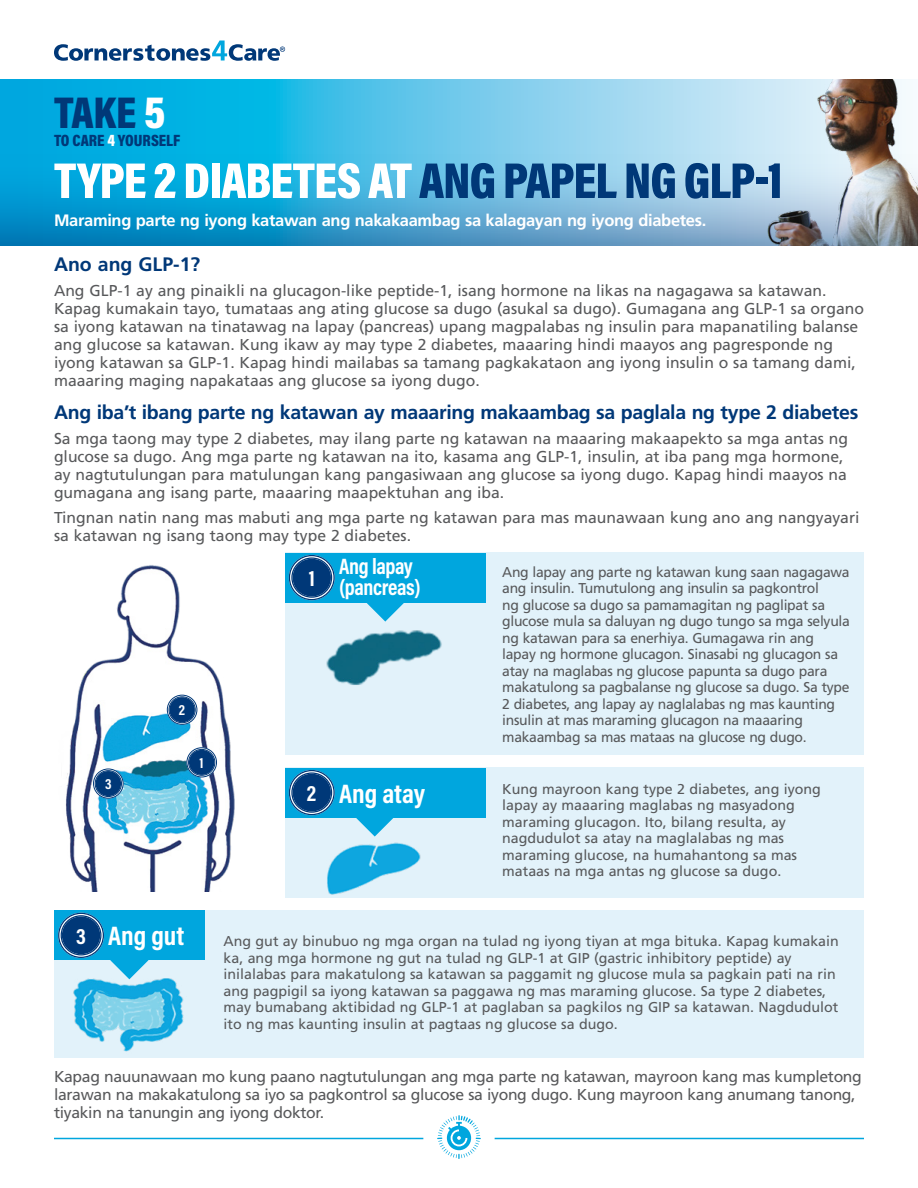
<style>
.page{position:relative;width:918px;height:1188px;background:#fff}
.page>*{position:absolute;margin:0;border:0;box-sizing:border-box;transform-origin:0 0}
.t1{font:51px "Acumin Variable Concept";letter-spacing:-.02em;color:#fff}
.t2{font:45px "Acumin Variable Concept";color:#003878}
.t3{font:27px "Acumin Variable Concept";color:#fff}
.t4{font:22.5px/21px "Acumin Variable Concept";letter-spacing:-.02em;color:#fff;scale:.95 1}
.t5{font:22.5px "Acumin Variable Concept";letter-spacing:-.02em;color:#fff}
.t6{font:700 19.5px "Frutiger LT Std";letter-spacing:-.015em;color:#003878}
.t7{font:700 16.5px "Frutiger LT Std";letter-spacing:-.02em;color:#fff}
.t8{font:16.5px "Acumin Variable Concept";color:#003878}
.t9{font:15.75px/18px "Frutiger LT Std";color:#58595b}
.t10{font:15.75px/18px "Frutiger LT Std";letter-spacing:-.02em;color:#58595b}
.t11{font:15px "Acumin Variable Concept";color:#fff}
.t12{font:14.25px/16.5px "Frutiger LT Std";color:#58595b}
.t13{font:14.25px/16.5px "Frutiger LT Std";letter-spacing:-.02em;color:#58595b}
.s1{color:#fff}
.s2{color:#003878}
</style>
<div class="page">
<svg style="left:0;top:79px;width:688px;height:74px;background:#44c0e8"></svg>
<img style="left:688px;top:79px;width:222px;height:74px">
<img style="left:0;top:153px;width:918px;height:93px">
<svg style="left:54px;top:40px;width:231px;height:21px"></svg>
<hr style="left:54px;top:1138px;width:369px;height:1px;background:#00a6de">
<hr style="left:495px;top:1138px;width:369px;height:1px;background:#00a6de">
<svg style="left:437px;top:1115px;width:44px;height:44px"></svg>
<img style="left:65px;top:565px;width:170px;height:327px">
<div style="left:94px;top:770px;width:28px;height:27px;background:#003878;border-radius:50%"></div>
<div style="left:93px;top:769px;width:31px;height:30px;border:2px solid #fff;border-radius:50%"></div>
<div style="left:93px;top:769px;width:31px;height:30px;border:1px solid #003878;border-radius:50%"></div>
<div style="left:95px;top:770px;width:27px;height:27px;border:1px solid #003878;border-radius:50%"></div>
<div style="left:168px;top:696px;width:28px;height:28px;background:#003878;border-radius:50%"></div>
<div style="left:167px;top:695px;width:30px;height:30px;border:2px solid #fff;border-radius:50%"></div>
<div style="left:167px;top:695px;width:30px;height:30px;border:1px solid #003878;border-radius:50%"></div>
<div style="left:169px;top:696px;width:27px;height:27px;border:1px solid #003878;border-radius:50%"></div>
<div style="left:188px;top:749px;width:28px;height:27px;background:#003878;border-radius:50%"></div>
<div style="left:186px;top:747px;width:31px;height:30px;border:2px solid #fff;border-radius:50%"></div>
<div style="left:186px;top:747px;width:31px;height:30px;border:1px solid #003878;border-radius:50%"></div>
<div style="left:188px;top:749px;width:27px;height:27px;border:1px solid #003878;border-radius:50%"></div>
<div style="left:285px;top:553px;width:579px;height:202px;background:#e2f2fa"></div>
<div style="left:285px;top:553px;width:200px;height:49px;background:#00a6de"></div>
<div style="left:291px;top:557px;width:42px;height:41px;background:#003878;border-radius:50%"></div>
<div style="left:289px;top:555px;width:46px;height:45px;border:4px solid #fff;border-radius:50%"></div>
<div style="left:289px;top:555px;width:46px;height:45px;border:1px solid #003878;border-radius:50%"></div>
<div style="left:291px;top:557px;width:41px;height:41px;border:1px solid #003878;border-radius:50%"></div>
<img style="left:288px;top:576px;width:198px;height:109px">
<div style="left:285px;top:768px;width:579px;height:130px;background:#e2f2fa"></div>
<svg style="left:356px;top:817px;width:38px;height:12px"></svg>
<div style="left:285px;top:768px;width:200px;height:49px;background:#00a6de"></div>
<div style="left:291px;top:772px;width:42px;height:41px;background:#003878;border-radius:50%"></div>
<div style="left:289px;top:770px;width:46px;height:45px;border:4px solid #fff;border-radius:50%"></div>
<div style="left:289px;top:770px;width:46px;height:45px;border:1px solid #003878;border-radius:50%"></div>
<div style="left:291px;top:772px;width:41px;height:41px;border:1px solid #003878;border-radius:50%"></div>
<img style="left:327px;top:829px;width:94px;height:66px">
<div style="left:54px;top:910px;width:810px;height:148px;background:#e2f2fa"></div>
<svg style="left:110px;top:960px;width:38px;height:6px"></svg>
<div style="left:54px;top:910px;width:151px;height:50px;background:#00a6de"></div>
<div style="left:60px;top:915px;width:42px;height:41px;background:#003878;border-radius:50%"></div>
<div style="left:58px;top:913px;width:46px;height:45px;border:4px solid #fff;border-radius:50%"></div>
<div style="left:58px;top:913px;width:46px;height:45px;border:1px solid #003878;border-radius:50%"></div>
<div style="left:61px;top:915px;width:40px;height:40px;border:1px solid #003878;border-radius:50%"></div>
<img style="left:73px;top:966px;width:111px;height:86px">
<h2 class="t2" style="left:54px;top:81px;width:113px">TAKE <span class="s1">5</span></h2>
<p class="t8" style="left:54px;top:128px;width:128px">TO CARE <span class="s1">4</span> YOURSELF</p>
<h1 class="t1" style="left:54px;top:145px;width:730px">TYPE 2 DIABETES AT <span class="s2">ANG PAPEL NG GLP-1</span></h1>
<p class="t7" style="left:54px;top:210px;width:654px">Maraming parte ng iyong katawan ang nakakaambag sa kalagayan ng iyong diabetes.</p>
<p class="t6" style="left:54px;top:253px;width:148px">Ano ang GLP-1?</p>
<p class="t9" style="left:54px;top:282px;width:812px">Ang GLP-1 ay ang pinaikli na glucagon-like peptide-1, isang hormone na likas na nagagawa sa katawan.<br>Kapag kumakain tayo, tumataas ang ating glucose sa dugo (asukal sa dugo). Gumagana ang GLP-1 sa organo sa iyong katawan na tinatawag na lapay (pancreas) upang magpalabas ng insulin para mapanatiling balanse ang glucose sa katawan. Kung ikaw ay may type 2 diabetes, maaaring hindi maayos ang pagresponde ng iyong katawan sa GLP-1. Kapag hindi mailabas sa tamang pagkakataon ang iyong insulin o sa tamang dami, maaaring maging napakataas ang glucose sa iyong dugo.</p>
<p class="t6" style="left:54px;top:401px;width:806px">Ang iba’t ibang parte ng katawan ay maaaring makaambag sa paglala ng type 2 diabetes</p>
<p class="t9" style="left:54px;top:429px;width:795px">Sa mga taong may type 2 diabetes, may ilang parte ng katawan na maaaring makaapekto sa mga antas ng glucose sa dugo. Ang mga parte ng katawan na ito, kasama ang GLP-1, insulin, at iba pang mga hormone, ay nagtutulungan para matulungan kang pangasiwaan ang glucose sa iyong dugo. Kapag hindi maayos na gumagana ang isang parte, maaaring maapektuhan ang iba.</p>
<p class="t9" style="left:54px;top:508px;width:807px">Tingnan natin nang mas mabuti ang mga parte ng katawan para mas maunawaan kung ano ang nangyayari sa katawan ng isang taong may type 2 diabetes.</p>
<h3 class="t5" style="left:76px;top:920px;width:11px">3</h3>
<p class="t11" style="left:105px;top:774px;width:8px">3</p>
<p class="t11" style="left:179px;top:700px;width:8px">2</p>
<p class="t11" style="left:200px;top:752px;width:6px">1</p>
<h3 class="t5" style="left:309px;top:563px;width:8px">1</h3>
<h3 class="t5" style="left:307px;top:778px;width:11px">2</h3>
<h3 class="t4" style="left:339px;top:555px;width:87px">Ang lapay (pancreas)</h3>
<p class="t13" style="left:502px;top:564px;width:349px">Ang lapay ang parte ng katawan kung saan nagagawa ang insulin. Tumutulong ang insulin sa pagkontrol<br>ng glucose sa dugo sa pamamagitan ng paglipat sa glucose mula sa daluyan ng dugo tungo sa mga selyula ng katawan para sa enerhiya. Gumagawa rin ang lapay ng hormone glucagon. Sinasabi ng glucagon sa atay na maglabas ng glucose papunta sa dugo para makatulong sa pagbalanse ng glucose sa dugo. Sa type 2 diabetes, ang lapay ay naglalabas ng mas kaunting insulin at mas maraming glucagon na maaaring makaambag sa mas mataas na glucose ng dugo.</p>
<h3 class="t3" style="left:339px;top:775px;width:88px">Ang atay</h3>
<p class="t12" style="left:502px;top:781px;width:320px">Kung mayroon kang type 2 diabetes, ang iyong lapay ay maaaring maglabas ng masyadong maraming glucagon. Ito, bilang resulta, ay nagdudulot sa atay na maglalabas ng mas maraming glucose, na humahantong sa mas mataas na mga antas ng glucose sa dugo.</p>
<h3 class="t3" style="left:108px;top:917px;width:78px">Ang gut</h3>
<p class="t12" style="left:224px;top:933px;width:617px">Ang gut ay binubuo ng mga organ na tulad ng iyong tiyan at mga bituka. Kapag kumakain ka, ang mga hormone ng gut na tulad ng GLP-1 at GIP (gastric inhibitory peptide) ay inilalabas para makatulong sa katawan sa paggamit ng glucose mula sa pagkain pati na rin ang pagpigil sa iyong katawan sa paggawa ng mas maraming glucose. Sa type 2 diabetes, may bumabang aktibidad ng GLP-1 at paglaban sa pagkilos ng GIP sa katawan. Nagdudulot ito ng mas kaunting insulin at pagtaas ng glucose sa dugo.</p>
<p class="t10" style="left:54px;top:1068px;width:809px">Kapag nauunawaan mo kung paano nagtutulungan ang mga parte ng katawan, mayroon kang mas kumpletong larawan na makakatulong sa iyo sa pagkontrol sa glucose sa iyong dugo. Kung mayroon kang anumang tanong, tiyakin na tanungin ang iyong doktor.</p>
</div>
